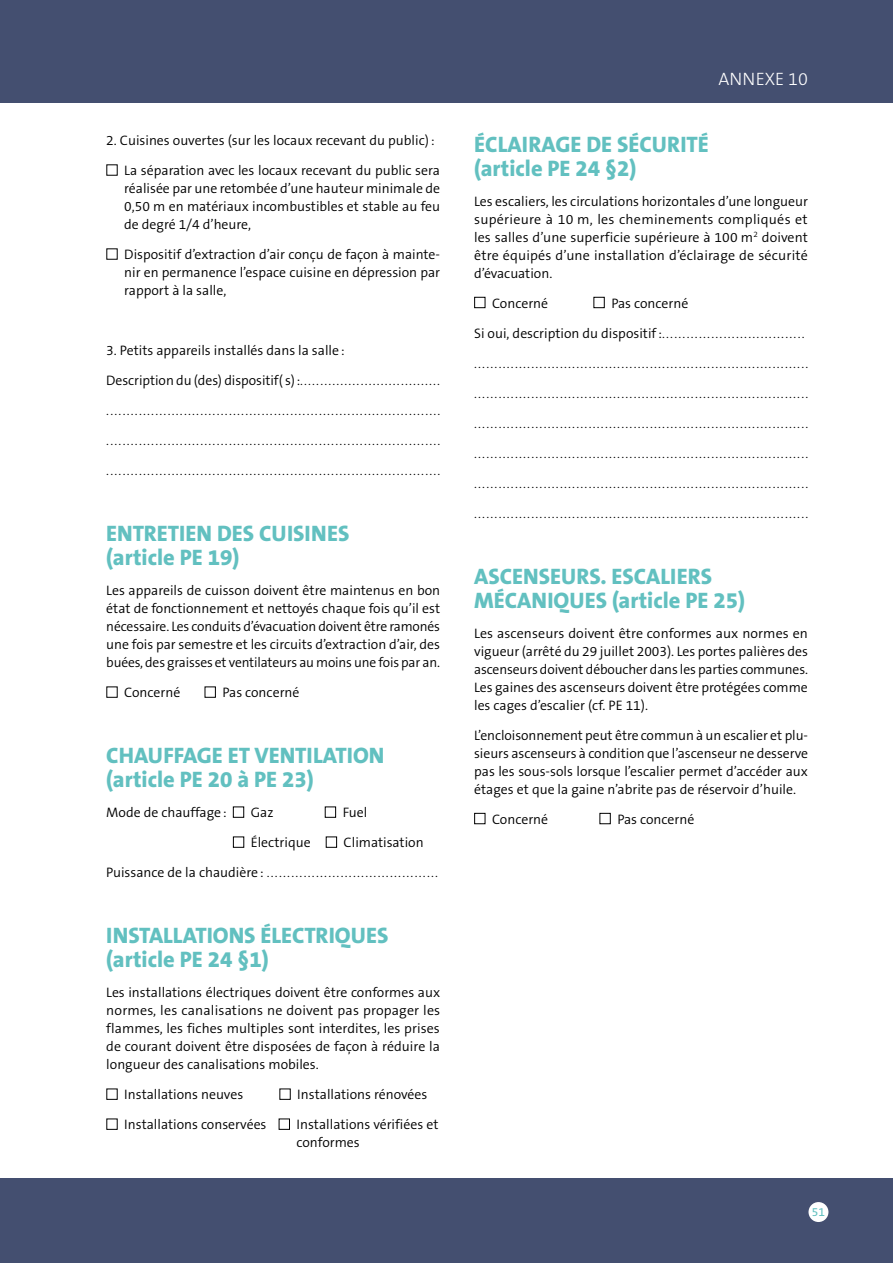
<style>
.page{position:relative;width:893px;height:1263px;background:#fff}
.page>*{position:absolute;margin:0;border:0;box-sizing:border-box;transform-origin:0 0}
.t1{font:800 22.5px/24px "The Sans B8";color:#62c0c0}
.t2{font:300 18px "The Sans B3";color:#fff}
.t3{font:300 13.8px/18px "The Sans B4";color:#000;text-align:justify}
.t4{font:300 13.8px/30px "The Sans B3";color:#000;text-align:justify}
.t5{font:12px "The Sans B5 Plain";color:#62c0c0}
.s1{font-family:"The Sans B4"}
</style>
<div class="page">
<div style="left:0;top:1178px;width:893px;height:85px;background:#444f70"></div>
<div style="left:808px;top:1201px;width:21px;height:22px;background:#fff;border-radius:50%"></div>
<div style="left:807px;top:1200px;width:23px;height:24px;border:2px solid #444f70;border-radius:50%"></div>
<div style="left:0;top:0;width:893px;height:102px;background:#444f70"></div>
<p class="t3" style="left:106px;top:132px;width:330px">2. Cuisines ouvertes (sur les locaux recevant du public):</p>
<p class="t3" style="left:124px;top:162px;width:317px;text-indent:-18px">■ La séparation avec les locaux recevant du public sera réalisée par une retombée d’une hauteur minimale de 0,50 m en matériaux incombustibles et stable au feu de degré 1/4 d’heure,</p>
<p class="t3" style="left:124px;top:246px;width:317px;text-indent:-18px">■ Dispositif d’extraction d’air conçu de façon à mainte&shy;nir en permanence l’espace cuisine en dépression par rapport à la salle,</p>
<p class="t3" style="left:106px;top:342px;width:240px">3. Petits appareils installés dans la salle:</p>
<p class="t4" style="left:106px;top:366px;width:336px"><span class="s1">Description du (des) dispositif( s):</span>................................... .................................................................................. .................................................................................. ..................................................................................</p>
<h1 class="t1" style="left:106px;top:522px;width:245px">ENTRETIEN DES CUISINES (article PE 19)</h1>
<p class="t3" style="left:106px;top:582px;width:335px">Les appareils de cuisson doivent être maintenus en bon état de fonctionnement et nettoyés chaque fois qu’il est nécessaire. Les conduits d’évacuation doivent être ramonés une fois par semestre et les circuits d’extraction d’air, des buées, des graisses et ventilateurs au moins une fois par an.</p>
<p class="t3" style="left:106px;top:684px;width:76px">■ Concerné</p>
<p class="t3" style="left:204px;top:684px;width:96px">■ Pas concerné</p>
<h1 class="t1" style="left:106px;top:744px;width:280px">CHAUFFAGE ET VENTILATION (article PE 20 à PE 23)</h1>
<p class="t3" style="left:106px;top:804px;width:169px">Mode de chauffage: ■ Gaz</p>
<p class="t3" style="left:325px;top:804px;width:44px">■ Fuel</p>
<p class="t3" style="left:233px;top:834px;width:192px">■ Électrique ■ Climatisation</p>
<p class="t4" style="left:106px;top:858px;width:333px"><span class="s1">Puissance de la chaudière:</span> ..........................................</p>
<h1 class="t1" style="left:106px;top:924px;width:284px">INSTALLATIONS ÉLECTRIQUES (article PE 24 §1)</h1>
<p class="t3" style="left:106px;top:984px;width:335px">Les installations électriques doivent être conformes aux normes, les canalisations ne doivent pas propager les flammes, les fiches multiples sont interdites, les prises de courant doivent être disposées de façon à réduire la longueur des canalisations mobiles.</p>
<p class="t3" style="left:106px;top:1086px;width:138px">■ Installations neuves</p>
<p class="t3" style="left:279px;top:1086px;width:149px">■ Installations rénovées</p>
<p class="t3" style="left:297px;top:1116px;width:143px;text-indent:-190px">■ Installations conservées ■ Installations vérifiées et conformes</p>
<h2 class="t2" style="left:718px;top:69px;width:91px">ANNEXE 10</h2>
<h1 class="t1" style="left:474px;top:133px;width:236px">ÉCLAIRAGE DE SÉCURITÉ (article PE 24 §2)</h1>
<p class="t3" style="left:474px;top:192px;width:335px">Les escaliers, les circulations horizontales d’une longueur supérieure à 10 m, les cheminements compliqués et les salles d’une superficie supérieure à 100 m<sup>2</sup> doivent être équipés d’une installation d’éclairage de sécurité d’évacuation.</p>
<p class="t3" style="left:474px;top:294px;width:76px">■ Concerné</p>
<p class="t3" style="left:593px;top:294px;width:96px">■ Pas concerné</p>
<p class="t4" style="left:474px;top:318px;width:336px;text-align:left"><span class="s1">Si oui, description du dispositif:</span>................................... .................................................................................. .................................................................................. .................................................................................. .................................................................................. .................................................................................. ..................................................................................</p>
<h1 class="t1" style="left:474px;top:565px;width:272px">ASCENSEURS. ESCALIERS<br>MÉCANIQUES (article PE 25)</h1>
<p class="t3" style="left:474px;top:624px;width:335px">Les ascenseurs doivent être conformes aux normes en vigueur (arrêté du 29 juillet 2003). Les portes palières des ascenseurs doivent déboucher dans les parties communes.<br>Les gaines des ascenseurs doivent être protégées comme les cages d’escalier (cf. PE 11).</p>
<p class="t3" style="left:474px;top:726px;width:335px">L’encloisonnement peut être commun à un escalier et plu&shy;sieurs ascenseurs à condition que l’ascenseur ne desserve pas les sous-sols lorsque l’escalier permet d’accéder aux étages et que la gaine n’abrite pas de réservoir d’huile.</p>
<p class="t3" style="left:474px;top:810px;width:76px">■ Concerné</p>
<p class="t3" style="left:599px;top:810px;width:96px">■ Pas concerné</p>
<p class="t5" style="left:812px;top:1205px;width:15px">51</p>
</div>
